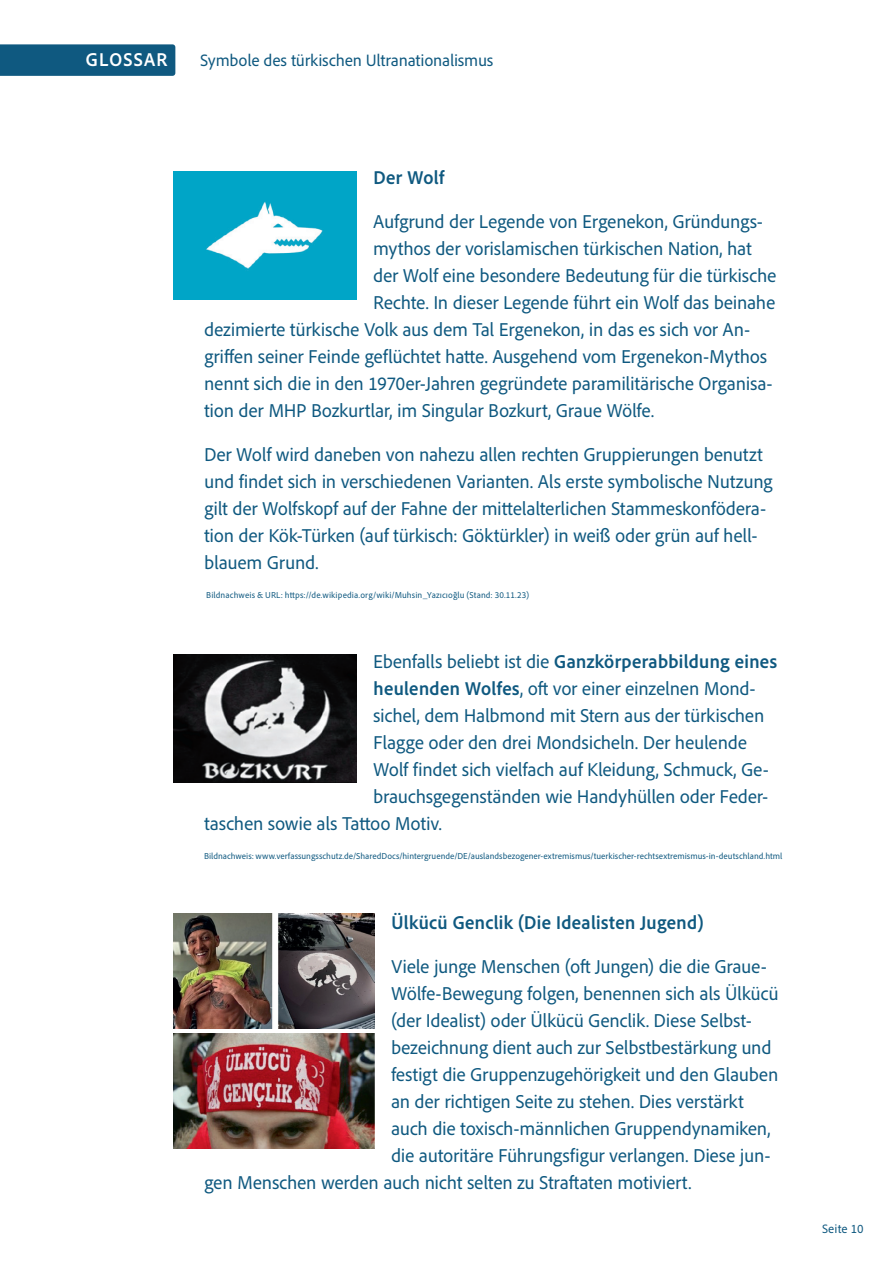
<style>
.page{position:relative;width:893px;height:1263px;background:#fff}
.page>*{position:absolute;margin:0;border:0;box-sizing:border-box;transform-origin:0 0}
.t1{font:19.5px/27px "Adobe Clean UX";letter-spacing:-.015em;color:#0f5980}
.t2{font:700 19.5px "Adobe Clean UX";letter-spacing:-.015em;color:#0f5980}
.t3{font:700 19.5px "Adobe Clean UX";letter-spacing:.025em;color:#fff}
.t4{font:17.25px "Adobe Clean UX";letter-spacing:-.015em;color:#0f5980}
.t5{font:12.75px "Adobe Clean UX";letter-spacing:.005em;color:#0f5980}
.t6{font:9px "Adobe Clean UX";color:#0f5980}
.s1{font-weight:400}
.s2{font-weight:700}
</style>
<div class="page">
<div style="left:0;top:44px;width:175px;height:32px;background:#0f5980"></div>
<img style="left:173px;top:171px;width:183px;height:128px">
<img style="left:173px;top:913px;width:201px;height:115px">
<img style="left:173px;top:1034px;width:201px;height:115px">
<img style="left:173px;top:655px;width:183px;height:128px">
<p class="t3" style="left:86px;top:47px;width:84px">GLOSSAR</p>
<p class="t4" style="left:200px;top:49px;width:295px">Symbole des türkischen Ultranationalismus</p>
<p class="t2" style="left:373px;top:165px;width:73px">Der Wolf</p>
<p class="t1" style="left:373px;top:208px;width:391px">Aufgrund der Legende von Ergenekon, Gründungs-</p>
<p class="t1" style="left:373px;top:235px;width:380px">mythos der vorislamischen türkischen Nation, hat</p>
<p class="t1" style="left:373px;top:262px;width:405px">der Wolf eine besondere Bedeutung für die türkische</p>
<p class="t1" style="left:373px;top:289px;width:404px">Rechte. In dieser Legende führt ein Wolf das beinahe</p>
<p class="t1" style="left:204px;top:316px;width:548px">dezimierte türkische Volk aus dem Tal Ergenekon, in das es sich vor An-</p>
<p class="t1" style="left:204px;top:343px;width:565px">griffen seiner Feinde geflüchtet hatte. Ausgehend vom Ergenekon-Mythos</p>
<p class="t1" style="left:204px;top:370px;width:570px">nennt sich die in den 1970er-Jahren gegründete paramilitärische Organisa-</p>
<p class="t1" style="left:204px;top:397px;width:452px">tion der MHP Bozkurtlar, im Singular Bozkurt, Graue Wölfe.</p>
<p class="t1" style="left:204px;top:441px;width:570px">Der Wolf wird daneben von nahezu allen rechten Gruppierungen benutzt und findet sich in verschiedenen Varianten. Als erste symbolische Nutzung gilt der Wolfskopf auf der Fahne der mittelalterlichen Stammeskonfödera&shy;tion der Kök-Türken (auf türkisch: Göktürkler) in weiß oder grün auf hell&shy;blauem Grund.</p>
<p class="t6" style="left:206px;top:590px;width:324px">Bildnachweis &amp; URL: https://de.wikipedia.org/wiki/Muhsin_Yazıcıoğlu (Stand: 30.11.23)</p>
<p class="t2" style="left:373px;top:649px;width:406px"><span class="s1">Ebenfalls beliebt ist die</span> Ganzkörperabbildung eines</p>
<p class="t1" style="left:373px;top:674px;width:384px"><span class="s2">heulenden Wolfes</span>, oft vor einer einzelnen Mond-</p>
<p class="t1" style="left:373px;top:701px;width:393px">sichel, dem Halbmond mit Stern aus der türkischen</p>
<p class="t1" style="left:373px;top:728px;width:375px">Flagge oder den drei Mondsicheln. Der heulende</p>
<p class="t1" style="left:373px;top:755px;width:397px">Wolf findet sich vielfach auf Kleidung, Schmuck, Ge-</p>
<p class="t1" style="left:373px;top:782px;width:397px">brauchsgegenständen wie Handyhüllen oder Feder-</p>
<p class="t1" style="left:204px;top:809px;width:239px">taschen sowie als Tattoo Motiv.</p>
<p class="t6" style="left:204px;top:850px;width:580px">Bildnachweis: www.verfassungsschutz.de/SharedDocs/hintergruende/DE/auslandsbezogener-extremismus/tuerkischer-rechtsextremismus-in-deutschland.html</p>
<p class="t2" style="left:391px;top:909px;width:315px">Ülkücü Genclik (Die Idealisten Jugend)</p>
<p class="t1" style="left:391px;top:952px;width:377px">Viele junge Menschen (oft Jungen) die die Graue-</p>
<p class="t1" style="left:391px;top:979px;width:389px">Wölfe-Bewegung folgen, benennen sich als Ülkücü</p>
<p class="t1" style="left:391px;top:1006px;width:362px">(der Idealist) oder Ülkücü Genclik. Diese Selbst-</p>
<p class="t1" style="left:391px;top:1033px;width:382px">bezeichnung dient auch zur Selbstbestärkung und</p>
<p class="t1" style="left:391px;top:1060px;width:389px">festigt die Gruppenzugehörigkeit und den Glauben</p>
<p class="t1" style="left:391px;top:1087px;width:354px">an der richtigen Seite zu stehen. Dies verstärkt</p>
<p class="t1" style="left:391px;top:1114px;width:381px">auch die toxisch-männlichen Gruppendynamiken,</p>
<p class="t1" style="left:391px;top:1141px;width:381px">die autoritäre Führungsfigur verlangen. Diese jun-</p>
<p class="t1" style="left:204px;top:1168px;width:489px">gen Menschen werden auch nicht selten zu Straftaten motiviert.</p>
<p class="t5" style="left:822px;top:1221px;width:43px">Seite 10</p>
</div>
